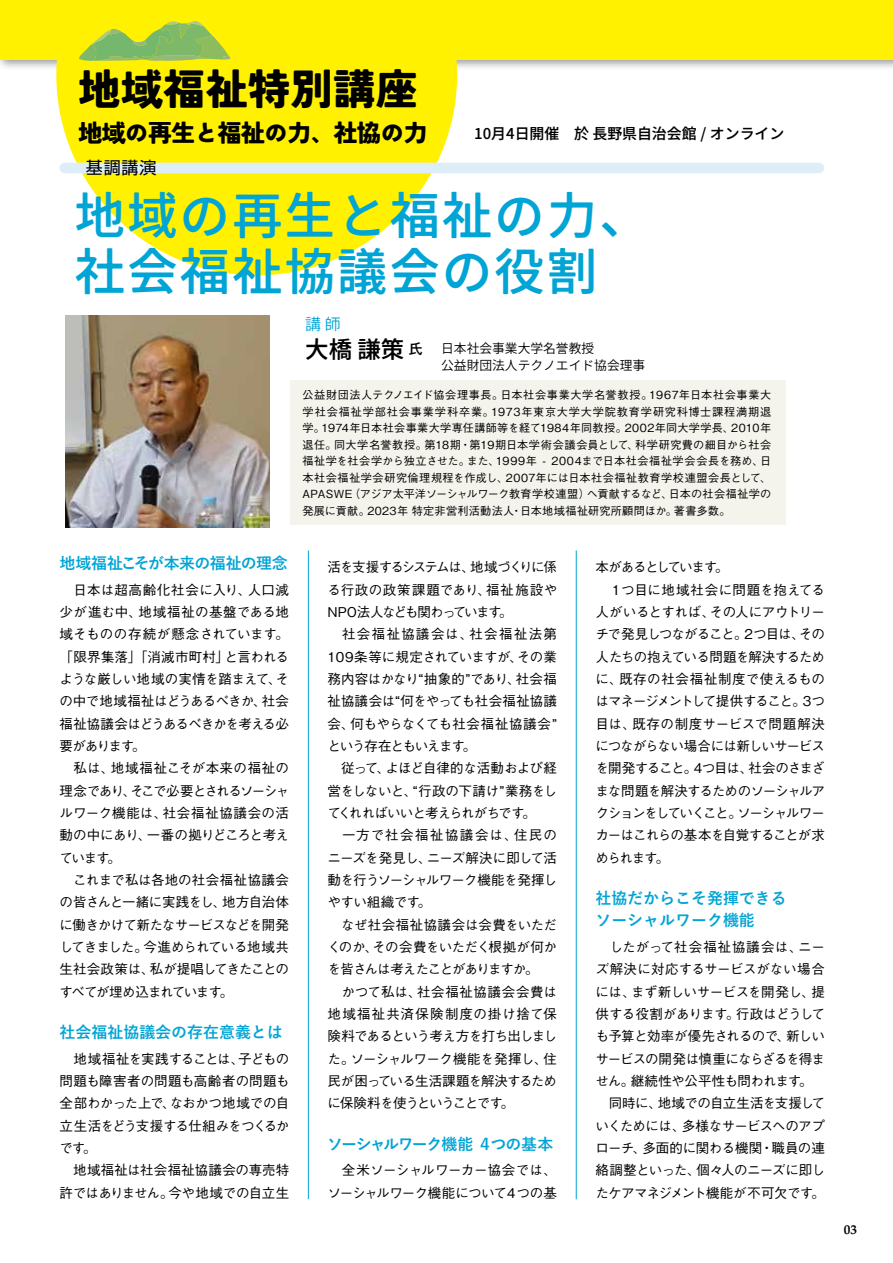
<style>
.page{position:relative;width:893px;height:1263px;background:#fff}
.page>*{position:absolute;margin:0;border:0;box-sizing:border-box;transform-origin:0 0}
.t1{font:600 49.95px/56.4px "MOBO";letter-spacing:.05em;color:#00a4d5}
.t2{font:900 42.45px "Tsunagi Gothic";color:#000}
.t3{font:900 24.45px "Tsunagi Gothic";letter-spacing:-.05em;color:#000}
.t4{font:600 23.4px "MOBO";color:#000}
.t5{font:16.95px "Shin Go Pr 5";color:#000}
.t6{font:700 15.9px/22.4px "Yu Go";color:#00a4d5}
.t7{font:700 15.9px "Yu Go";letter-spacing:-.07em;color:#00a4d5}
.t8{font:700 15.9px "Yu Go";letter-spacing:-.03em;color:#00a4d5}
.t9{font:15.9px "MOBO";color:#00a4d5}
.t10{font:600 14.85px "MOBO";color:#000}
.t11{font:500 13.5px/22.4px "Gothic BBB Pr 5";letter-spacing:-.04em;color:#000}
.t12{font:500 13.5px/22.4px "Gothic BBB Pr 5";letter-spacing:-.065em;color:#000}
.t13{font:500 13.5px/22.4px "Gothic BBB Pr 5";letter-spacing:-.02em;color:#000}
.t14{font:700 13.35px "Palatino";color:#000}
.t15{font:12.75px/17px "MOBO";color:#000}
.t16{font:500 11.1px/16.5px "Gothic BBB Pr 5";letter-spacing:.025em;color:#000;text-align:justify}
</style>
<div class="page">
<hr style="left:308px;top:550px;width:1px;height:649px;background:#00a4d5">
<hr style="left:576px;top:550px;width:1px;height:649px;background:#00a4d5">
<div style="left:0;top:0;width:893px;height:71px;background:#000;opacity:.4"></div>
<div style="left:0;top:0;width:893px;height:60px;background:#fff100"></div>
<svg style="left:56px;top:57px;width:401px;height:218px;fill:#fff100"></svg>
<div style="left:290px;top:381px;width:496px;height:144px;background:#f4f4ed"></div>
<div style="left:60px;top:163px;width:764px;height:10px;background:#ddeef8;border-radius:5px"></div>
<img style="left:65px;top:316px;width:204px;height:211px">
<svg style="left:79px;top:21px;width:151px;height:40px"></svg>
<h2 class="t2" style="left:78px;top:64px;width:342px">地域福祉特別講座</h2>
<h3 class="t3" style="left:78px;top:118px;width:351px">地域の再生と福祉の力、社協の力</h3>
<p class="t10" style="left:474px;top:123px;width:312px">10月4日開催　於 長野県自治会館 / オンライン</p>
<p class="t5" style="left:86px;top:154px;width:72px">基調講演</p>
<h1 class="t1" style="left:75px;top:187px;width:576px">地域の再生と福祉の力、社会福祉協議会の役割</h1>
<p class="t9" style="left:305px;top:314px;width:37px">講 師</p>
<h3 class="t4" style="left:305px;top:334px;width:119px">大橋 謙策 <sup>氏</sup></h3>
<p class="t15" style="left:441px;top:340px;width:206px">日本社会事業大学名誉教授<br>公益財団法人テクノエイド協会理事</p>
<p class="t16" style="left:302px;top:386px;width:470px">公益財団法人テクノエイド協会理事長。日本社会事業大学名誉教授。1967年日本社会事業大学社会福祉学部社会事業学科卒業。1973年東京大学大学院教育学研究科博士課程満期退学。1974年日本社会事業大学専任講師等を経て1984年同教授。2002年同大学学長、2010年退任。同大学名誉教授。第18期・第19期日本学術会議会員として、科学研究費の細目から社会福祉学を社会学から独立させた。また、1999年 - 2004まで日本社会福祉学会会長を務め、日本社会福祉学会研究倫理規程を作成し、2007年には日本社会福祉教育学校連盟会長として、APASWE（アジア太平洋ソーシャルワーク教育学校連盟）へ貢献するなど、日本の社会福祉学の発展に貢献。2023年 特定非営利活動法人・日本地域福祉研究所顧問ほか。著書多数。</p>
<p class="t8" style="left:60px;top:554px;width:230px">地域福祉こそが本来の福祉の理念</p>
<p class="t11" style="left:60px;top:577px;width:231px">　日本は超高齢化社会に入り、人口減少が進む中、地域福祉の基盤である地域そものの存続が懸念されています。「限界集落」「消滅市町村」と言われるような厳しい地域の実情を踏まえて、その中で地域福祉はどうあるべきか、社会福祉協議会はどうあるべきかを考える必要があります。<br>　私は、地域福祉こそが本来の福祉の理念であり、そこで必要とされるソーシャルワーク機能は、社会福祉協議会の活動の中にあり、一番の拠りどころと考えています。<br>　これまで私は各地の社会福祉協議会の皆さんと一緒に実践をし、地方自治体に働きかけて新たなサービスなどを開発してきました。今進められている地域共生社会政策は、私が提唱してきたことのすべてが埋め込まれています。</p>
<p class="t6" style="left:60px;top:1021px;width:225px">社会福祉協議会の存在意義とは</p>
<p class="t13" style="left:59px;top:1046px;width:231px">　地域福祉を実践することは、子どもの問題も障害者の問題も高齢者の問題も全部わかった上で、なおかつ地域での自立生活をどう支援する仕組みをつくるかです。<br>　地域福祉は社会福祉協議会の専売特許ではありません。今や地域での自立生</p>
<p class="t11" style="left:327px;top:555px;width:231px">活を支援するシステムは、地域づくりに係る行政の政策課題であり、福祉施設や<br>NPO法人なども関わっています。<br>　社会福祉協議会は、社会福祉法第<br>109条等に規定されていますが、その業務内容はかなり“抽象的”であり、社会福祉協議会は“何をやっても社会福祉協議会、何もやらなくても社会福祉協議会”という存在ともいえます。<br>　従って、よほど自律的な活動および経営をしないと、“行政の下請け”業務をしてくれればいいと考えられがちです。<br>　一方で社会福祉協議会は、住民のニーズを発見し、ニーズ解決に即して活動を行うソーシャルワーク機能を発揮しやすい組織です。<br>　なぜ社会福祉協議会は会費をいただくのか、その会費をいただく根拠が何かを皆さんは考えたことがありますか。<br>　かつて私は、社会福祉協議会会費は地域福祉共済保険制度の掛け捨て保険料であるという考え方を打ち出しました。ソーシャルワーク機能を発揮し、住民が困っている生活課題を解決するために保険料を使うということです。</p>
<p class="t7" style="left:327px;top:1135px;width:228px">ソーシャルワーク機能 ４つの基本</p>
<p class="t11" style="left:328px;top:1158px;width:231px">　全米ソーシャルワーカー協会では、ソーシャルワーク機能について４つの基</p>
<p class="t12" style="left:595px;top:555px;width:231px">本があるとしています。<br>　１つ目に地域社会に問題を抱えてる人がいるとすれば、その人にアウトリーチで発見しつながること。2つ目は、その人たちの抱えている問題を解決するために、既存の社会福祉制度で使えるものはマネージメントして提供すること。3つ目は、既存の制度サービスで問題解決につながらない場合には新しいサービスを開発すること。4つ目は、社会のさまざまな問題を解決するためのソーシャルアクションをしていくこと。ソーシャルワーカーはこれらの基本を自覚することが求められます。</p>
<p class="t6" style="left:595px;top:887px;width:193px">社協だからこそ発揮できるソーシャルワーク機能</p>
<p class="t11" style="left:595px;top:934px;width:231px">　したがって社会福祉協議会は、ニーズ解決に対応するサービスがない場合には、まず新しいサービスを開発し、提供する役割があります。行政はどうしても予算と効率が優先されるので、新しいサービスの開発は慎重にならざるを得ません。継続性や公平性も問われます。　同時に、地域での自立生活を支援していくためには、多様なサービスへのアプローチ、多面的に関わる機関・職員の連絡調整といった、個々人のニーズに即したケアマネジメント機能が不可欠です。</p>
<p class="t14" style="left:844px;top:1217px;width:15px">03</p>
</div>
